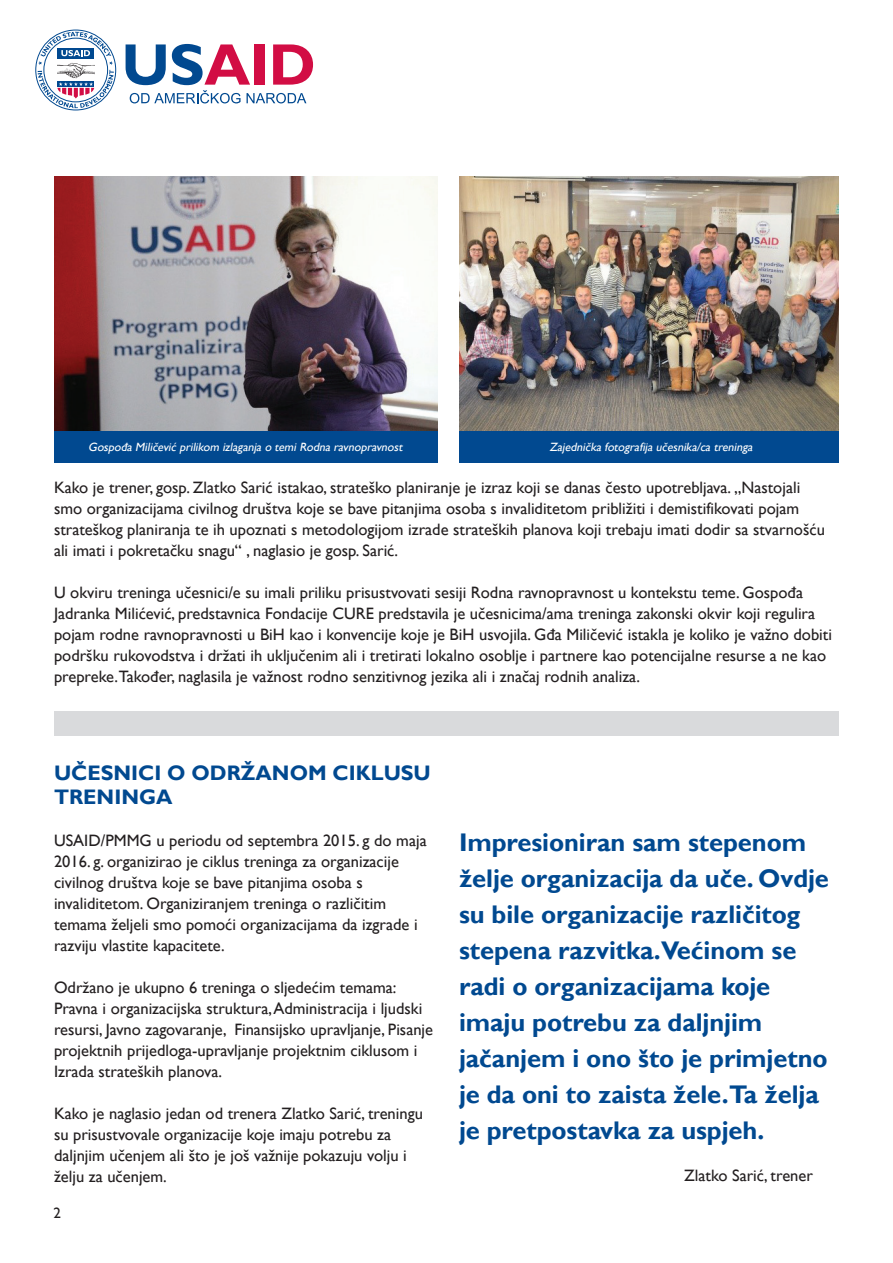
<style>
.page{position:relative;width:893px;height:1263px;background:#fff}
.page>*{position:absolute;margin:0;border:0;box-sizing:border-box;transform-origin:0 0}
.t1{font:700 25.5px/36px "Gill Sans";letter-spacing:-.005em;color:#014990}
.t2{font:700 21px/24px "Gill Sans";color:#014990}
.t3{font:16.5px/21px "Gill Sans";color:#231f20}
.t4{font:15px "Gill Sans";color:#231f20}
.t5{font:italic 12px "Gill Sans";letter-spacing:-.005em;color:#fff}
</style>
<div class="page">
<div style="left:35px;top:30px;width:81px;height:80px;border:1px solid #014990;border-radius:50%"></div>
<svg style="left:38px;top:32px;width:76px;height:76px"></svg>
<svg style="left:126px;top:44px;width:187px;height:59px"></svg>
<img style="left:54px;top:176px;width:384px;height:256px">
<img style="left:460px;top:176px;width:379px;height:256px">
<div style="left:54px;top:432px;width:384px;height:31px;background:#014990"></div>
<div style="left:460px;top:432px;width:379px;height:31px;background:#014990"></div>
<div style="left:54px;top:711px;width:785px;height:25px;background:#d9dadc"></div>
<p class="t5" style="left:88px;top:440px;width:318px">Gospođa Miličević prilikom izlaganja o temi Rodna ravnopravnost</p>
<p class="t5" style="left:549px;top:440px;width:207px">Zajednička fotog rafija učesnika/ca treninga</p>
<p class="t3" style="left:54px;top:478px;width:772px">Kako je trener, gosp. Zlatko Sarić istakao, strateško planiranje je izraz koji se danas često upotrebljava. „Nastojali smo organizacijama civilnog društva koje se bave pitanjima osoba s invaliditetom približiti i demistifikovati pojam strateškog planiranja te ih upoznati s metodologijom izrade strateških planova koji trebaju imati dodir sa stvarnošću ali imati i pokretačku snagu“ , naglasio je gosp. Sarić.</p>
<p class="t3" style="left:54px;top:583px;width:779px">U okviru treninga učesnici/e su imali priliku prisustvovati sesiji Rodna ravnopravnost u kontekstu teme. Gospođa Jadranka Milićević, predstavnica Fondacije CURE predstavila je učesnicima/ama treninga zakonski okvir koji regulira pojam rodne ravnopravnosti u BiH kao i konvencije koje je BiH usvojila. Gđa Miličević istakla je koliko je važno dobiti podršku rukovodstva i držati ih uključenim ali i tretirati lokalno osoblje i partnere kao potencijalne resurse a ne kao prepreke.Također, naglasila je važnost rodno senzitivnog jezika ali i značaj rodnih analiza.</p>
<p class="t2" style="left:54px;top:761px;width:378px">UČESNICI O ODRŽANOM CIKLUSU<br>TRENINGA</p>
<p class="t3" style="left:54px;top:830px;width:374px">USAID/PMMG u periodu od septembra 2015. g do maja 2016. g. organizirao je ciklus treninga za organizacije civilnog društva koje se bave pitanjima osoba s invaliditetom. Organiziranjem treninga o različitim temama željeli smo pomoći organizacijama da izgrade i razviju vlastite kapacitete.</p>
<p class="t3" style="left:54px;top:977px;width:381px">Održano je ukupno 6 treninga o sljedećim temama:<br>Pravna i organizacijska struktura, Administracija i ljudski resursi, Javno zagovaranje, Finansijsko upravljanje, Pisanje projektnih prijedloga-upravljanje projektnim ciklusom i Izrada strateških planova.</p>
<p class="t3" style="left:54px;top:1103px;width:370px">Kako je naglasio jedan od trenera Zlatko Sarić, treningu su prisustvovale organizacije koje imaju potrebu za daljnjim učenjem ali što je još važnije pokazuju volju i želju za učenjem.</p>
<p class="t4" style="left:53px;top:1204px;width:9px">2</p>
<p class="t1" style="left:459px;top:825px;width:372px">Impresioniran sam stepenom želje organizacija da uče. Ovdje su bile organizacije različitog stepena razvitka.Većinom se radi o organizacijama koje imaju potrebu za daljnjim jačanjem i ono što je primjetno je da oni to zaista žele.Ta želja je pretpostavka za uspjeh.</p>
<p class="t3" style="left:684px;top:1165px;width:130px">Zlatko Sarić, trener</p>
</div>
